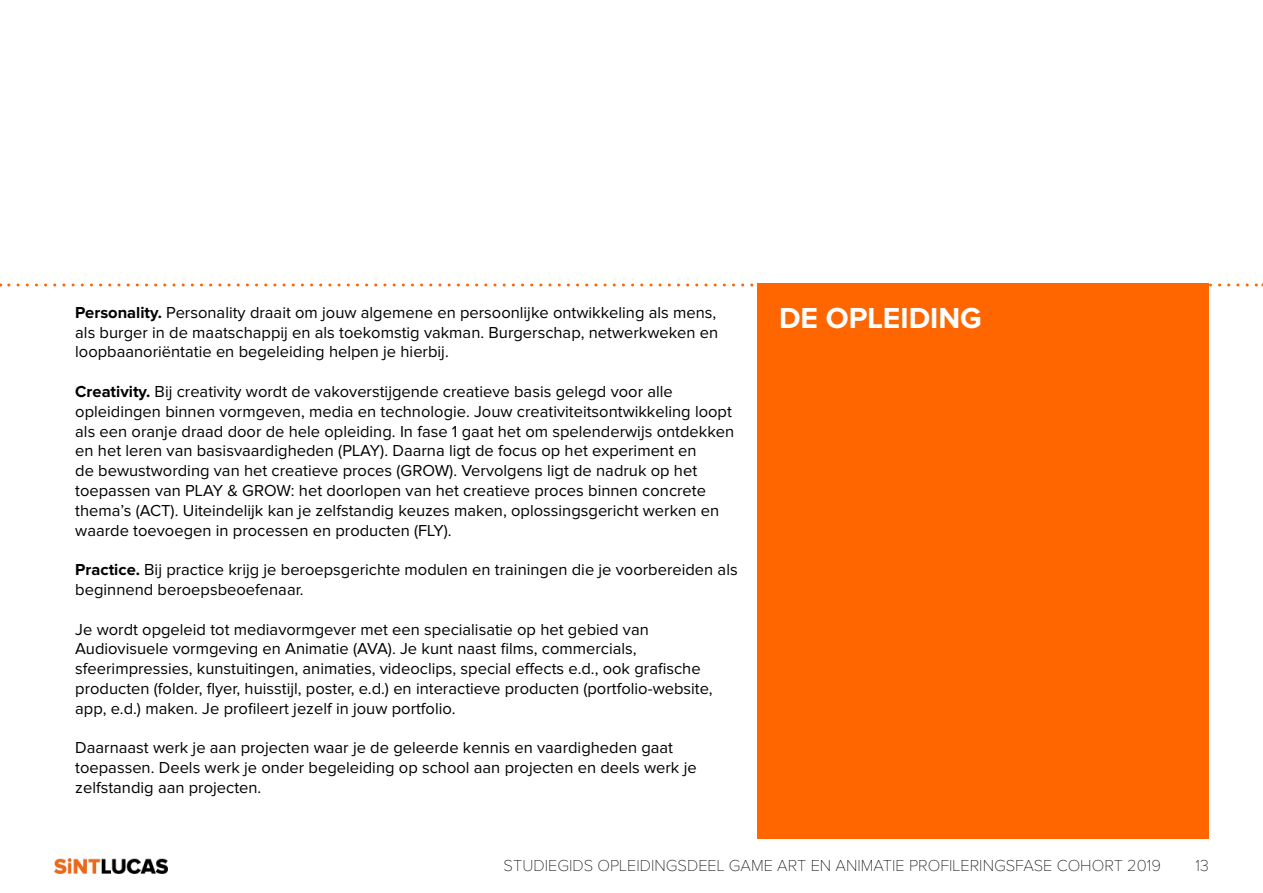
<style>
.page{position:relative;width:1263px;height:893px;background:#fff}
.page>*{position:absolute;margin:0;border:0;box-sizing:border-box;transform-origin:0 0}
.t1{font:700 30px "Proxima Nova";color:#fff}
.t2{font:16.5px/19.8px "Proxima Nova";color:#000}
.t3{font:100 16.5px "Proxima Nova";color:#000}
.s1{font-weight:700}
</style>
<div class="page">
<svg style="left:9px;top:283px;width:1254px;height:3px"></svg>
<div style="left:758px;top:283px;width:451px;height:556px;background:#f60"></div>
<img style="left:54px;top:858px;width:114px;height:15px">
<p class="t2" style="left:75px;top:303px;width:644px;text-align:justify"><span class="s1">Personality.</span> Personality draait om jouw algemene en persoonlijke ontwikkeling als mens, als burger in de maatschappij en als toekomstig vakman. Burgerschap, netwerkweken en loopbaanoriëntatie en begeleiding helpen je hierbij.</p>
<p class="t2" style="left:75px;top:382px;width:660px"><span class="s1">Creativity.</span> Bij creativity wordt de vakoverstijgende creatieve basis gelegd voor alle opleidingen binnen vormgeven, media en technologie. Jouw creativiteitsontwikkeling loopt als een oranje draad door de hele opleiding. In fase 1 gaat het om spelenderwijs ontdekken en het leren van basisvaardigheden (PLAY). Daarna ligt de focus op het experiment en<br>de bewustwording van het creatieve proces (GROW). Vervolgens ligt de nadruk op het toepassen van PLAY &amp; GROW: het doorlopen van het creatieve proces binnen concrete thema’s (ACT). Uiteindelijk kan je zelfstandig keuzes maken, oplossingsgericht werken en waarde toevoegen in processen en producten (FLY).</p>
<p class="t2" style="left:75px;top:560px;width:664px"><span class="s1">Practice.</span> Bij practice krijg je beroepsgerichte modulen en trainingen die je voorbereiden als beginnend beroepsbeoefenaar.</p>
<p class="t2" style="left:75px;top:620px;width:639px">Je wordt opgeleid tot mediavormgever met een specialisatie op het gebied van Audiovisuele vormgeving en Animatie (AVA). Je kunt naast films, commercials, sfeerimpressies, kunstuitingen, animaties, videoclips, special effects e.d., ook grafische producten (folder, flyer, huisstijl, poster, e.d.) en interactieve producten (portfolio-website, app, e.d.) maken. Je profileert jezelf in jouw portfolio.</p>
<p class="t2" style="left:75px;top:739px;width:623px">Daarnaast werk je aan projecten waar je de geleerde kennis en vaardigheden gaat toepassen. Deels werk je onder begeleiding op school aan projecten en deels werk je zelfstandig aan projecten.</p>
<h1 class="t1" style="left:779px;top:305px;width:204px">DE OPLEIDING</h1>
<p class="t3" style="left:504px;top:858px;width:659px">STUDIEGIDS OPLEIDINGSDEEL GAME ART EN ANIMATIE PROFILERINGSFASE COHORT 2019</p>
<p class="t3" style="left:1196px;top:858px;width:15px">13</p>
</div>
